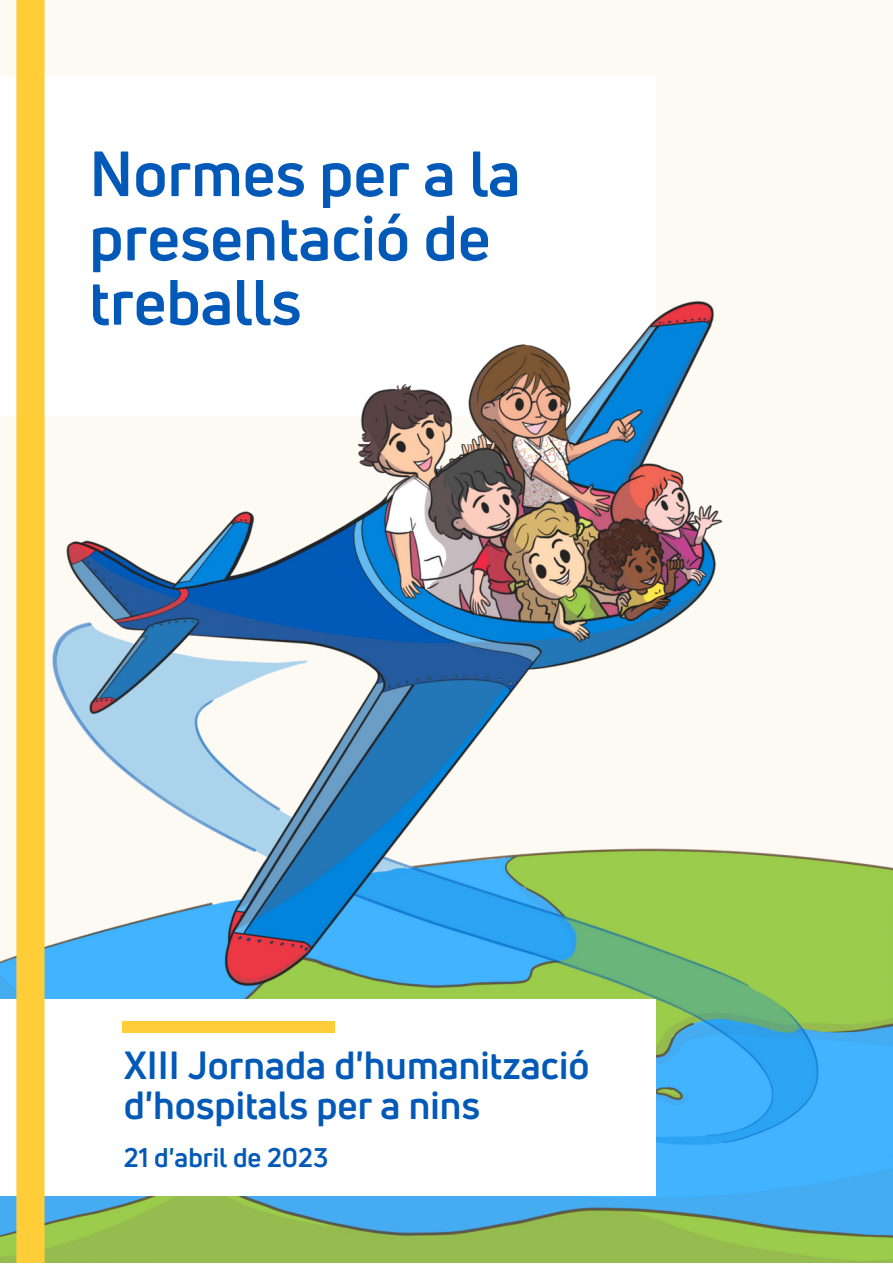
<style>
.page{position:relative;width:893px;height:1264px;background:#fff}
.page>*{position:absolute;margin:0;border:0;box-sizing:border-box;transform-origin:0 0}
.t1{font:700 62.4px/64.2px "Uni Neue";color:#0259b7}
.t2{font:700 38.4px/39.3px "Uni Neue";color:#0259b7}
.t3{font:700 26.4px "Uni Neue";color:#0259b7}
</style>
<div class="page">
<div style="left:0;top:0;width:892px;height:1262px;background:#fdf9f3"></div>
<div style="left:0;top:76px;width:655px;height:340px;background:#fff"></div>
<img style="left:0;top:638px;width:892px;height:624px">
<img style="left:59px;top:289px;width:667px;height:705px">
<div style="left:0;top:999px;width:655px;height:196px;background:#fff"></div>
<div style="left:123px;top:1021px;width:212px;height:11px;background:#ffcd37"></div>
<div style="left:16px;top:0;width:29px;height:1262px;background:#ffcd37"></div>
<h1 class="t1" style="left:89px;top:141px;width:433px">Normes per a la presentació de treballs</h1>
<p class="t2" style="left:124px;top:1045px;width:467px">XIII Jornada d'humanització d'hospitals per a nins</p>
<p class="t3" style="left:124px;top:1138px;width:206px">21 d'abril de 2023</p>
</div>
